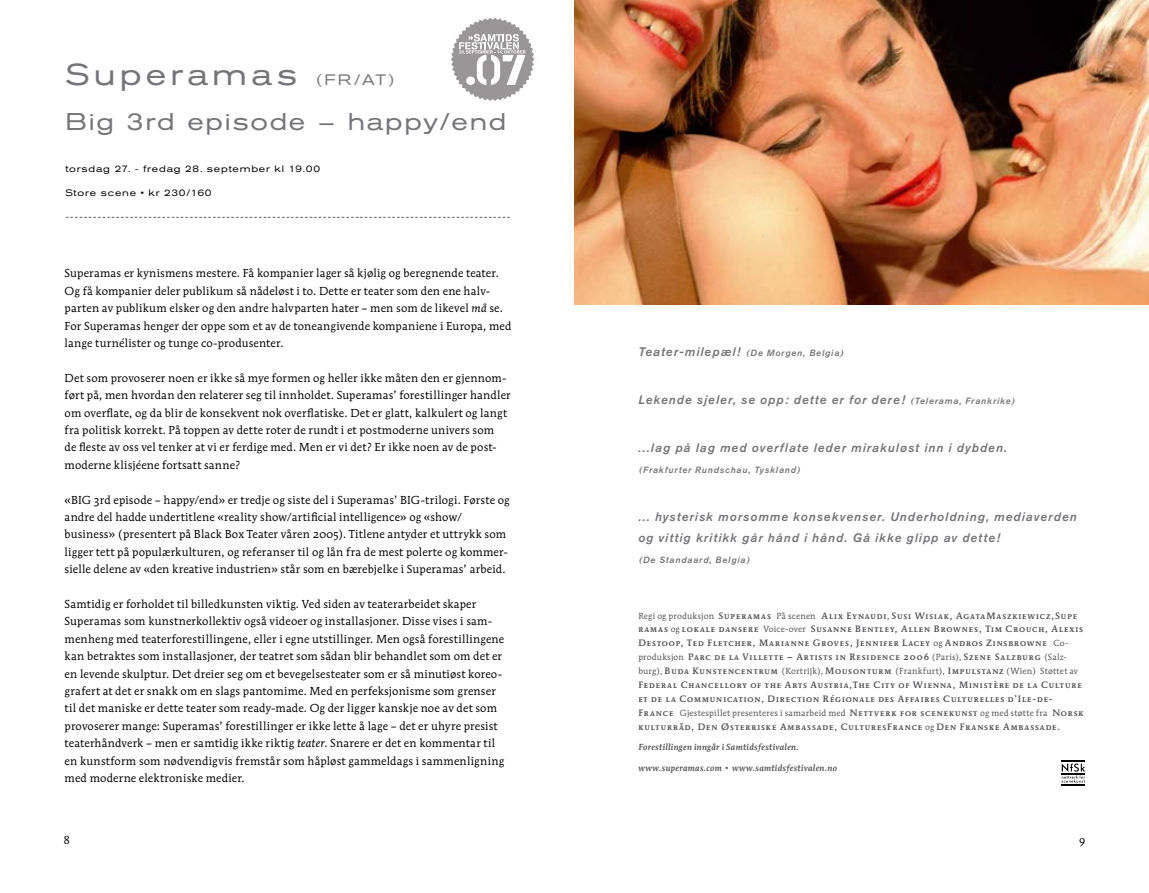
<style>
.page{position:relative;width:1149px;height:893px;background:#fff}
.page>*{position:absolute;margin:0;border:0;box-sizing:border-box;transform-origin:0 0}
.t1{font:expanded 30px "Akzidenz Grotesk BE";letter-spacing:.14em;color:#757579}
.t2{font:expanded 24px "Akzidenz Grotesk BE";letter-spacing:.075em;color:#757579}
.t3{font:italic 500 12.3px/21px "Akzidenz Grotesk BE";letter-spacing:.085em;color:#757579}
.t4{font:11.4px/17.4px "Mendoza Rom ITC Book OS";letter-spacing:.02em;color:#000}
.t5{font:500 expanded 9.3px "Akzidenz Grotesk BE";color:#757579}
.t6{font:expanded 9.3px "Akzidenz Grotesk BE";letter-spacing:.085em;color:#000}
.t7{font:9.15px/14px "Mendoza Rom ITC Medi SC";letter-spacing:.1em;color:#504f53}
.t8{font:italic 500 9px "Akzidenz Grotesk BE";letter-spacing:.095em;color:#757579}
.t9{font:8.7px "Mendoza Rom ITC Book OS";letter-spacing:.03em;color:#504f53}
.t10{font:8.7px "Mendoza Rom ITC Medi Ital OS";letter-spacing:.025em;color:#504f53}
.s1{font-size:15px}
.s2{font-family:"Mendoza Rom ITC Book Ital OS"}
.s3{font-size:12.3px}
.s4{font-size:9px}
.s5{font-family:"Mendoza Rom ITC Book OS";font-size:8.7px}
.s6{font-family:"Mendoza Rom ITC Medi SC";font-size:9.15px}
</style>
<div class="page">
<svg style="left:451px;top:18px;width:83px;height:83px"></svg>
<svg style="left:1061px;top:761px;width:23px;height:24px"></svg>
<img style="left:574px;top:0;width:574px;height:304px">
<h1 class="t1" style="left:65px;top:57px;width:330px">Superamas <span class="s1">(FR/AT)</span></h1>
<h2 class="t2" style="left:65px;top:107px;width:442px">Big 3rd episode – happy/end</h2>
<p class="t6" style="left:65px;top:164px;width:256px">torsdag 27. - fredag 28. september kl 19.00</p>
<p class="t6" style="left:65px;top:188px;width:148px">Store scene • kr 230/160</p>
<p class="t5" style="left:65px;top:212px;width:446px">-------------------------------------------------------------------------------------------------</p>
<p class="t4" style="left:65px;top:264px;width:448px">Superamas er kynismens mestere. Få kompanier lager så kjølig og beregnende teater.<br>Og få kompanier deler publikum så nådeløst i to. Dette er teater som den ene halv&shy;parten av publikum elsker og den andre halvparten hater – men som de likevel <span class="s2">må</span> se.<br>For Superamas henger der oppe som et av de toneangivende kompaniene i Europa, med lange turnélister og tunge co-produsenter.</p>
<p class="t4" style="left:65px;top:369px;width:447px">Det som provoserer noen er ikke så mye formen og heller ikke måten den er gjennom&shy;ført på, men hvordan den relaterer seg til innholdet. Superamas’ forestillinger handler om overflate, og da blir de konsekvent nok overflatiske. Det er glatt, kalkulert og langt fra politisk korrekt. På toppen av dette roter de rundt i et postmoderne univers som<br>de fleste av oss vel tenker at vi er ferdige med. Men er vi det? Er ikke noen av de post&shy;moderne klisjéene fortsatt sanne?</p>
<p class="t4" style="left:65px;top:491px;width:446px">«BIG 3rd episode – happy/end» er tredje og siste del i Superamas’ BIG-trilogi. Første og andre del hadde undertitlene «reality show/artificial intelligence» og «show/ business» (presentert på Black Box Teater våren 2005). Titlene antyder et uttrykk som ligger tett på populærkulturen, og referanser til og lån fra de mest polerte og kommer&shy;sielle delene av «den kreative industrien» står som en bærebjelke i Superamas’ arbeid.</p>
<p class="t4" style="left:65px;top:595px;width:441px">Samtidig er forholdet til billedkunsten viktig. Ved siden av teaterarbeidet skaper Superamas som kunstnerkollektiv også videoer og installasjoner. Disse vises i sam&shy;menheng med teaterforestillingene, eller i egne utstillinger. Men også forestillingene kan betraktes som installasjoner, der teatret som sådan blir behandlet som om det er en levende skulptur. Det dreier seg om et bevegelsesteater som er så minutiøst koreo&shy;grafert at det er snakk om en slags pantomime. Med en perfeksjonisme som grenser til det maniske er dette teater som ready-made. Og der ligger kanskje noe av det som provoserer mange: Superamas’ forestillinger er ikke lette å lage – det er uhyre presist teaterhåndverk – men er samtidig ikke riktig <span class="s2">teater</span>. Snarere er det en kommentar til en kunstform som nødvendigvis fremstår som håpløst gammeldags i sammenligning med moderne elektroniske medier.</p>
<p class="t8" style="left:638px;top:348px;width:207px"><span class="s3">Teater-milepæl!</span> (De Morgen, Belgia)</p>
<p class="t3" style="left:638px;top:390px;width:378px">Lekende sjeler, se opp: dette er for dere! <span class="s4">(Telerama, Frankrike)</span></p>
<p class="t3" style="left:638px;top:437px;width:370px">...lag på lag med overflate leder mirakuløst inn i dybden.</p>
<p class="t8" style="left:638px;top:465px;width:164px">(Frakfurter Rundschau, Tyskland)</p>
<p class="t3" style="left:638px;top:506px;width:440px">... hysterisk morsomme konsekvenser. Underholdning, mediaverden og vittig kritikk går hånd i hånd. Gå ikke glipp av dette!</p>
<p class="t8" style="left:638px;top:555px;width:113px">(De Standaard, Belgia)</p>
<p class="t7" style="left:638px;top:608px;width:446px"><span class="s5">Regi og produksjon</span> Superamas <span class="s5">På scenen</span> Alix Eynaudi<span class="s5">,</span> Susi Wisiak, AgataMaszkiewicz,Supe ramas <span class="s5">og</span> lokale dansere <span class="s5">Voice-over</span> Susanne Bentley, Allen Brownes, Tim Crouch, Alexis Destoop, Ted Fletcher, Marianne Groves, Jennifer Lacey <span class="s5">og</span> Andros Zinsbrowne <span class="s5">Co&shy;produksjon</span> Parc de la Villette – Artists in Residence 2006 <span class="s5">(Paris),</span> Szene Salzburg <span class="s5">(Salz-</span></p>
<p class="t9" style="left:638px;top:666px;width:441px">burg), <span class="s6">Buda Kunstencentrum</span> (Kortrijk), <span class="s6">Mousonturm</span> (Frankfurt), <span class="s6">Impulstanz</span> (Wien) Støttet av</p>
<p class="t7" style="left:638px;top:678px;width:445px">Federal Chancellory of the Arts Austria,The City of Wienna, Ministère de la Culture et de la Communication, Direction Régionale des Affaires Culturelles d’Ile-de-</p>
<p class="t9" style="left:638px;top:708px;width:446px"><span class="s6">France</span> Gjestespillet presenteres i samarbeid med <span class="s6">Nettverk for scenekunst</span> og med støtte fra <span class="s6">Norsk</span></p>
<p class="t7" style="left:638px;top:720px;width:423px">kulturråd, Den Østerriske Ambassade, CulturesFrance <span class="s5">og</span> Den Franske Ambassade.</p>
<p class="t10" style="left:638px;top:742px;width:162px">Forestillingen inngår i Samtidsfestivalen.</p>
<p class="t10" style="left:638px;top:762px;width:200px">www.superamas.com • www.samtidsfestivalen.no</p>
</div>
